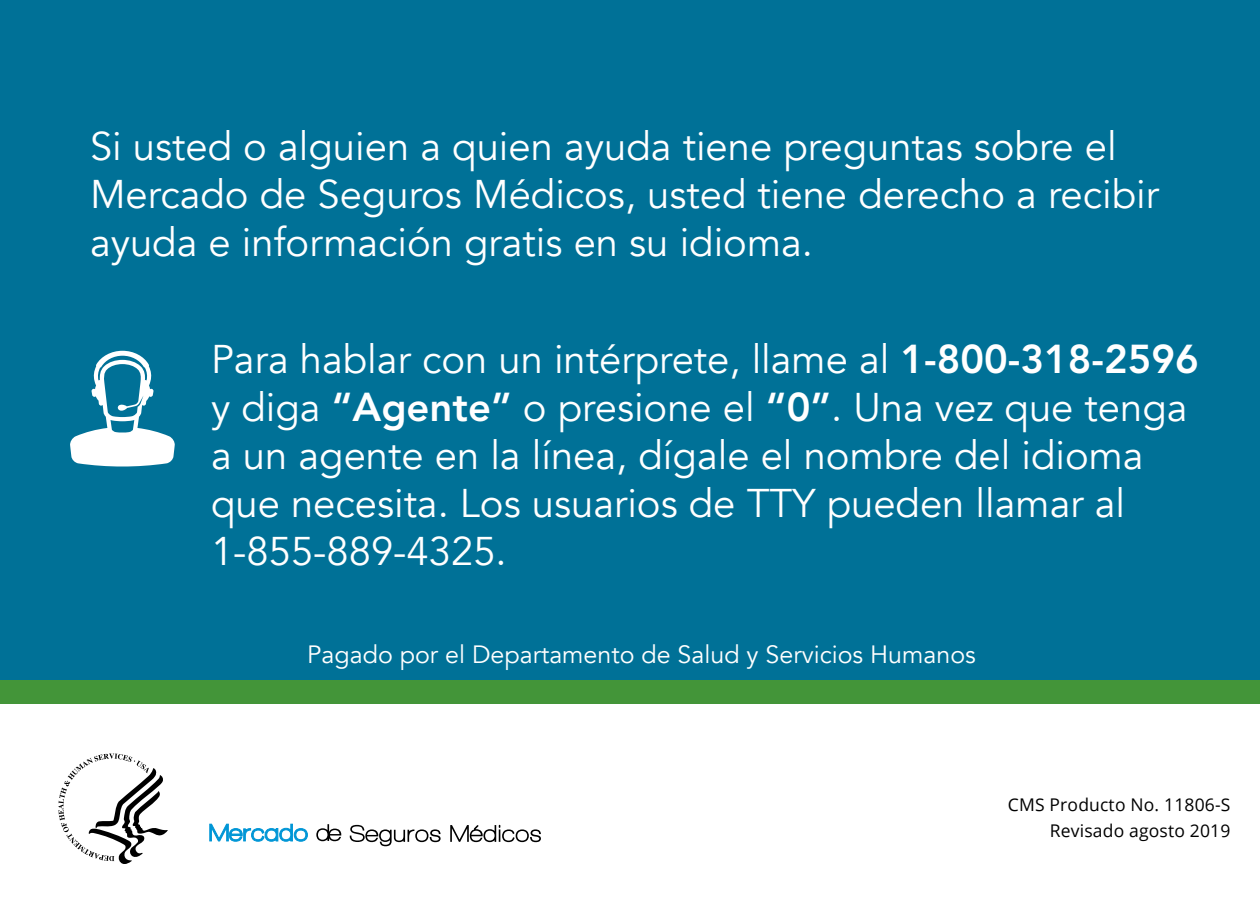
<style>
.page{position:relative;width:1260px;height:900px;background:#fff}
.page>*{position:absolute;margin:0;border:0;box-sizing:border-box;transform-origin:0 0}
.t1{font:40px/48px "Avenir";color:#fff}
.t2{font:25px "Avenir";color:#fff}
.t3{font:17.5px/25px "Open Sans";letter-spacing:.01em;color:#000;text-align:right}
.s1{font-weight:800}
</style>
<div class="page">
<div style="left:0;top:0;width:1260px;height:692px;background:#007197"></div>
<svg style="left:58px;top:754px;width:110px;height:110px"></svg>
<svg style="left:209px;top:824px;width:99px;height:18px"></svg>
<svg style="left:316px;top:824px;width:25px;height:17px"></svg>
<svg style="left:350px;top:825px;width:91px;height:21px"></svg>
<svg style="left:450px;top:825px;width:91px;height:17px"></svg>
<svg style="left:70px;top:351px;width:105px;height:116px"></svg>
<div style="left:0;top:681px;width:1260px;height:23px;background:#439539"></div>
<p class="t1" style="left:90px;top:123px;width:1071px">Si usted o alguien a quien ayuda tiene preguntas sobre el<br>Mercado de Seguros Médicos, usted tiene derecho a recibir ayuda e información gratis en su idioma.</p>
<p class="t1" style="left:211px;top:336px;width:989px">Para hablar con un intérprete, llame al <span class="s1">1-800-318-2596 </span>y diga <span class="s1">“Agente”</span> o presione el <span class="s1">“0”</span>. Una vez que tenga a un agente en la línea, dígale el nombre del idioma que necesita. Los usuarios de TTY pueden llamar al 1-855-889-4325.</p>
<p class="t2" style="left:307px;top:639px;width:670px">Pagado por el Departamento de Salud y Servicios Humanos</p>
<p class="t3" style="left:1008px;top:792px;width:224px">CMS Producto No. 11806-S<br>Revisado agosto 2019</p>
</div>
